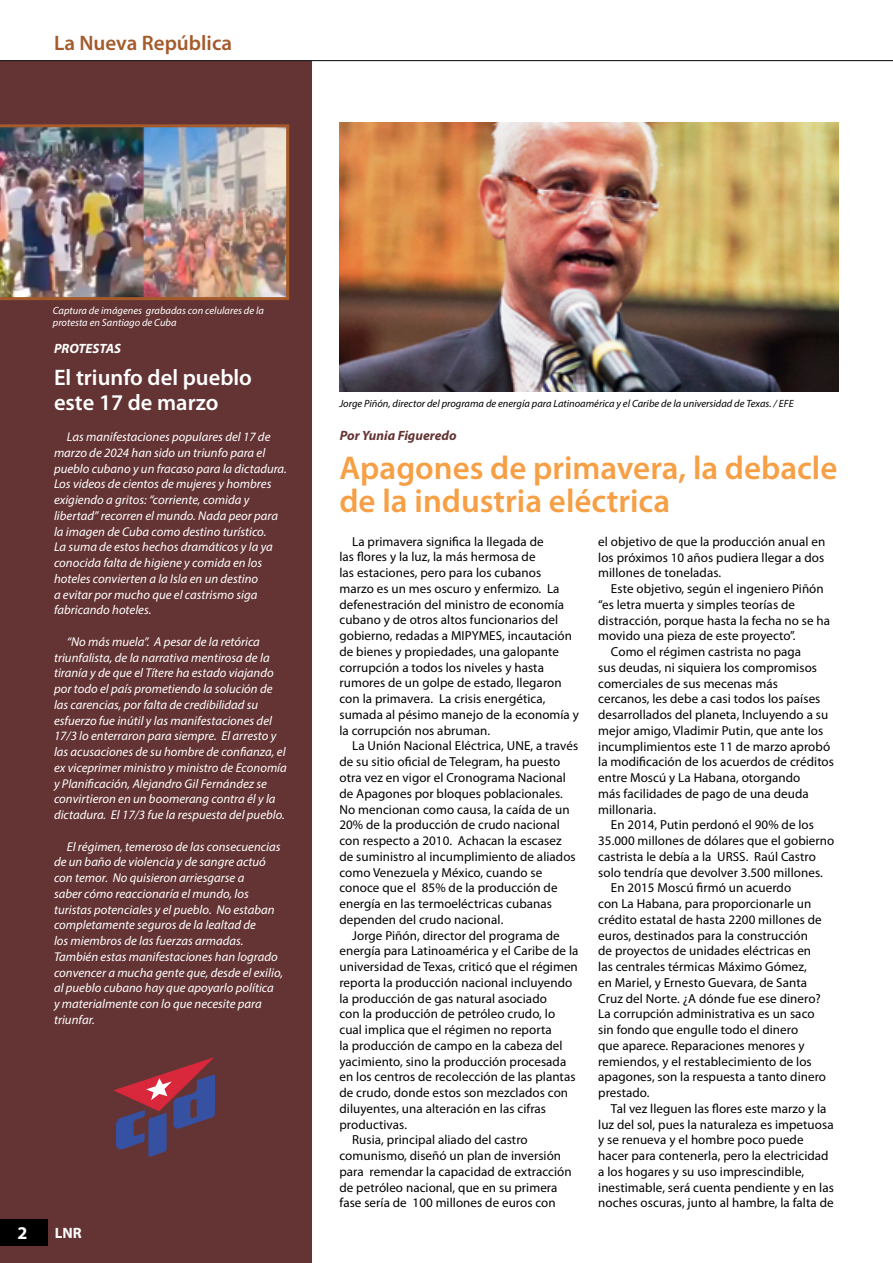
<style>
.page{position:relative;width:893px;height:1263px;background:#fff}
.page>*{position:absolute;margin:0;border:0;box-sizing:border-box;transform-origin:0 0}
.t1{font:600 33px/33px "Myriad Pro";color:#f79f45}
.t2{font:600 22.5px/25.5px "Myriad Pro";color:#fff}
.t3{font:600 21px "Myriad Pro";color:#a45a2b}
.t4{font:700 18px "Myriad Pro";color:#fff}
.t5{font:700 15px "Myriad Pro";color:#fff}
.t6{font:italic 700 13.5px "Myriad Pro";color:#643435}
.t7{font:italic 700 13.5px "Myriad Pro";color:#fff}
.t8{font:13.05px/15.8px "Myriad Pro";letter-spacing:.005em;color:#000}
.t9{font:italic 12.75px/15.8px "Myriad Pro";color:#fff}
.t10{font:italic 10.5px "Myriad Pro";color:#000}
.t11{font:italic 10.5px/12px "Myriad Pro";color:#fff}
</style>
<div class="page">
<div style="left:0;top:24px;width:311px;height:1239px;background:#643435"></div>
<svg style="left:0;top:24px;width:893px;height:37px"></svg>
<div style="left:0;top:1219px;width:47px;height:26px;background:#000"></div>
<img style="left:0;top:124px;width:289px;height:176px">
<img style="left:339px;top:123px;width:500px;height:268px">
<svg style="left:113px;top:1057px;width:103px;height:100px"></svg>
<h3 class="t3" style="left:54px;top:29px;width:180px">La Nueva República</h3>
<p class="t11" style="left:53px;top:304px;width:213px">Captura de imágenes grabadas con celulares de la protesta en Santiago de Cuba</p>
<p class="t7" style="left:54px;top:340px;width:69px">PROTESTAS</p>
<h2 class="t2" style="left:54px;top:364px;width:199px">El triunfo del pueblo este 17 de marzo</h2>
<p class="t9" style="left:54px;top:429px;width:234px;text-indent:13px">Las manifestaciones populares del 17 de marzo de 2024 han sido un triunfo para el pueblo cubano y un fracaso para la dictadura.<br>Los videos de cientos de mujeres y hombres exigiendo a gritos: “corriente, comida y libertad” recorren el mundo. Nada peor para la imagen de Cuba como destino turístico.<br>La suma de estos hechos dramáticos y la ya conocida falta de higiene y comida en los hoteles convierten a la Isla en un destino<br>a evitar por mucho que el castrismo siga fabricando hoteles.</p>
<p class="t9" style="left:54px;top:634px;width:234px;text-indent:13px">“No más muela”. A pesar de la retórica triunfalista, de la narrativa mentirosa de la tiranía y de que el Títere ha estado viajando por todo el país prometiendo la solución de las carencias, por falta de credibilidad su esfuerzo fue inútil y las manifestaciones del 17/3 lo enterraron para siempre. El arresto y las acusaciones de su hombre de confianza, el ex viceprimer ministro y ministro de Economía y Planificación, Alejandro Gil Fernández se convirtieron en un boomerang contra él y la dictadura. El 17/3 fue la respuesta del pueblo.</p>
<p class="t9" style="left:54px;top:838px;width:231px;text-indent:13px">El régimen, temeroso de las consecuencias de un baño de violencia y de sangre actuó con temor. No quisieron arriesgarse a<br>saber cómo reaccionaría el mundo, los turistas potenciales y el pueblo. No estaban completamente seguros de la lealtad de<br>los miembros de las fuerzas armadas.<br>También estas manifestaciones han logrado convencer a mucha gente que, desde el exilio, al pueblo cubano hay que apoyarlo política<br>y materialmente con lo que necesite para triunfar.</p>
<h3 class="t4" style="left:18px;top:1221px;width:11px">2</h3>
<p class="t5" style="left:55px;top:1223px;width:28px">LNR</p>
<p class="t10" style="left:339px;top:397px;width:456px">Jorge Piñón, director del programa de energía para Latinoamérica y el Caribe de la universidad de Texas. / EFE</p>
<p class="t6" style="left:340px;top:427px;width:118px">Por Yunia Figueredo</p>
<h1 class="t1" style="left:339px;top:450px;width:500px">Apagones de primavera, la debacle de la industria eléctrica</h1>
<p class="t8" style="left:339px;top:533px;width:241px;text-indent:13px">La primavera significa la llegada de<br>las flores y la luz, la más hermosa de<br>las estaciones, pero para los cubanos marzo es un mes oscuro y enfermizo. La defenestración del ministro de economía cubano y de otros altos funcionarios del gobierno, redadas a MIPYMES, incautación de bienes y propiedades, una galopante corrupción a todos los niveles y hasta rumores de un golpe de estado, llegaron con la primavera. La crisis energética, sumada al pésimo manejo de la economía y la corrupción nos abruman.</p>
<p class="t8" style="left:339px;top:738px;width:240px;text-indent:13px">La Unión Nacional Eléctrica, UNE, a través de su sitio oficial de Telegram, ha puesto otra vez en vigor el Cronograma Nacional de Apagones por bloques poblacionales.<br>No mencionan como causa, la caída de un 20% de la producción de crudo nacional con respecto a 2010. Achacan la escasez de suministro al incumplimiento de aliados como Venezuela y México, cuando se conoce que el 85% de la producción de energía en las termoeléctricas cubanas dependen del crudo nacional.</p>
<p class="t8" style="left:352px;top:927px;width:209px">Jorge Piñón, director del programa de</p>
<p class="t8" style="left:339px;top:943px;width:240px">energía para Latinoamérica y el Caribe de la</p>
<p class="t8" style="left:339px;top:958px;width:240px">universidad de Texas, criticó que el régimen</p>
<p class="t8" style="left:339px;top:974px;width:234px">reporta la producción nacional incluyendo</p>
<p class="t8" style="left:339px;top:990px;width:209px">la producción de gas natural asociado</p>
<p class="t8" style="left:339px;top:1006px;width:217px">con la producción de petróleo crudo, lo</p>
<p class="t8" style="left:339px;top:1021px;width:214px">cual implica que el régimen no reporta</p>
<p class="t8" style="left:339px;top:1037px;width:225px">la producción de campo en la cabeza del</p>
<p class="t8" style="left:339px;top:1053px;width:228px">yacimiento, sino la producción procesada</p>
<p class="t8" style="left:339px;top:1069px;width:238px">en los centros de recolección de las plantas</p>
<p class="t8" style="left:339px;top:1084px;width:230px">de crudo, donde estos son mezclados con</p>
<p class="t8" style="left:339px;top:1100px;width:208px">diluyentes, una alteración en las cifras</p>
<p class="t8" style="left:339px;top:1116px;width:69px">productivas.</p>
<p class="t8" style="left:352px;top:1132px;width:177px">Rusia, principal aliado del castro</p>
<p class="t8" style="left:339px;top:1147px;width:223px">comunismo, diseñó un plan de inversión</p>
<p class="t8" style="left:339px;top:1163px;width:234px">para remendar la capacidad de extracción</p>
<p class="t8" style="left:339px;top:1179px;width:220px">de petróleo nacional, que en su primera</p>
<p class="t8" style="left:339px;top:1195px;width:218px">fase sería de 100 millones de euros con</p>
<p class="t8" style="left:598px;top:533px;width:229px;text-align:justify">el objetivo de que la producción anual en los próximos 10 años pudiera llegar a dos millones de toneladas.</p>
<p class="t8" style="left:611px;top:580px;width:214px">Este objetivo, según el ingeniero Piñón</p>
<p class="t8" style="left:598px;top:596px;width:198px">“es letra muerta y simples teorías de</p>
<p class="t8" style="left:598px;top:612px;width:233px">distracción, porque hasta la fecha no se ha</p>
<p class="t8" style="left:598px;top:628px;width:199px">movido una pieza de este proyecto”.</p>
<p class="t8" style="left:611px;top:643px;width:192px">Como el régimen castrista no paga</p>
<p class="t8" style="left:598px;top:659px;width:220px">sus deudas, ni siquiera los compromisos</p>
<p class="t8" style="left:598px;top:675px;width:181px">comerciales de sus mecenas más</p>
<p class="t8" style="left:598px;top:691px;width:224px">cercanos, les debe a casi todos los países</p>
<p class="t8" style="left:598px;top:706px;width:232px">desarrollados del planeta, Incluyendo a su</p>
<p class="t8" style="left:598px;top:722px;width:227px">mejor amigo, Vladimir Putin, que ante los</p>
<p class="t8" style="left:598px;top:738px;width:233px">incumplimientos este 11 de marzo aprobó</p>
<p class="t8" style="left:598px;top:754px;width:237px">la modificación de los acuerdos de créditos</p>
<p class="t8" style="left:598px;top:770px;width:204px">entre Moscú y La Habana, otorgando</p>
<p class="t8" style="left:598px;top:785px;width:212px">más facilidades de pago de una deuda</p>
<p class="t8" style="left:598px;top:801px;width:59px">millonaria.</p>
<p class="t8" style="left:611px;top:817px;width:205px">En 2014, Putin perdonó el 90% de los</p>
<p class="t8" style="left:598px;top:833px;width:238px">35.000 millones de dólares que el gobierno</p>
<p class="t8" style="left:598px;top:848px;width:219px">castrista le debía a la URSS. Raúl Castro</p>
<p class="t8" style="left:598px;top:864px;width:226px">solo tendría que devolver 3.500 millones.</p>
<p class="t8" style="left:611px;top:880px;width:182px">En 2015 Moscú firmó un acuerdo</p>
<p class="t8" style="left:598px;top:896px;width:215px">con La Habana, para proporcionarle un</p>
<p class="t8" style="left:598px;top:911px;width:225px">crédito estatal de hasta 2200 millones de</p>
<p class="t8" style="left:598px;top:927px;width:211px">euros, destinados para la construcción</p>
<p class="t8" style="left:598px;top:943px;width:214px">de proyectos de unidades eléctricas en</p>
<p class="t8" style="left:598px;top:959px;width:210px">las centrales térmicas Máximo Gómez,</p>
<p class="t8" style="left:598px;top:974px;width:210px">en Mariel, y Ernesto Guevara, de Santa</p>
<p class="t8" style="left:598px;top:990px;width:224px">Cruz del Norte. ¿A dónde fue ese dinero?</p>
<p class="t8" style="left:598px;top:1006px;width:218px">La corrupción administrativa es un saco</p>
<p class="t8" style="left:598px;top:1022px;width:202px">sin fondo que engulle todo el dinero</p>
<p class="t8" style="left:598px;top:1037px;width:208px">que aparece. Reparaciones menores y</p>
<p class="t8" style="left:598px;top:1053px;width:215px">remiendos, y el restablecimiento de los</p>
<p class="t8" style="left:598px;top:1069px;width:229px">apagones, son la respuesta a tanto dinero</p>
<p class="t8" style="left:598px;top:1085px;width:53px">prestado.</p>
<p class="t8" style="left:611px;top:1100px;width:217px">Tal vez lleguen las flores este marzo y la</p>
<p class="t8" style="left:598px;top:1116px;width:237px">luz del sol, pues la naturaleza es impetuosa</p>
<p class="t8" style="left:598px;top:1132px;width:207px">y se renueva y el hombre poco puede</p>
<p class="t8" style="left:598px;top:1148px;width:232px">hacer para contenerla, pero la electricidad</p>
<p class="t8" style="left:598px;top:1163px;width:207px">a los hogares y su uso imprescindible,</p>
<p class="t8" style="left:598px;top:1179px;width:237px">inestimable, será cuenta pendiente y en las</p>
<p class="t8" style="left:598px;top:1195px;width:237px">noches oscuras, junto al hambre, la falta de</p>
</div>
